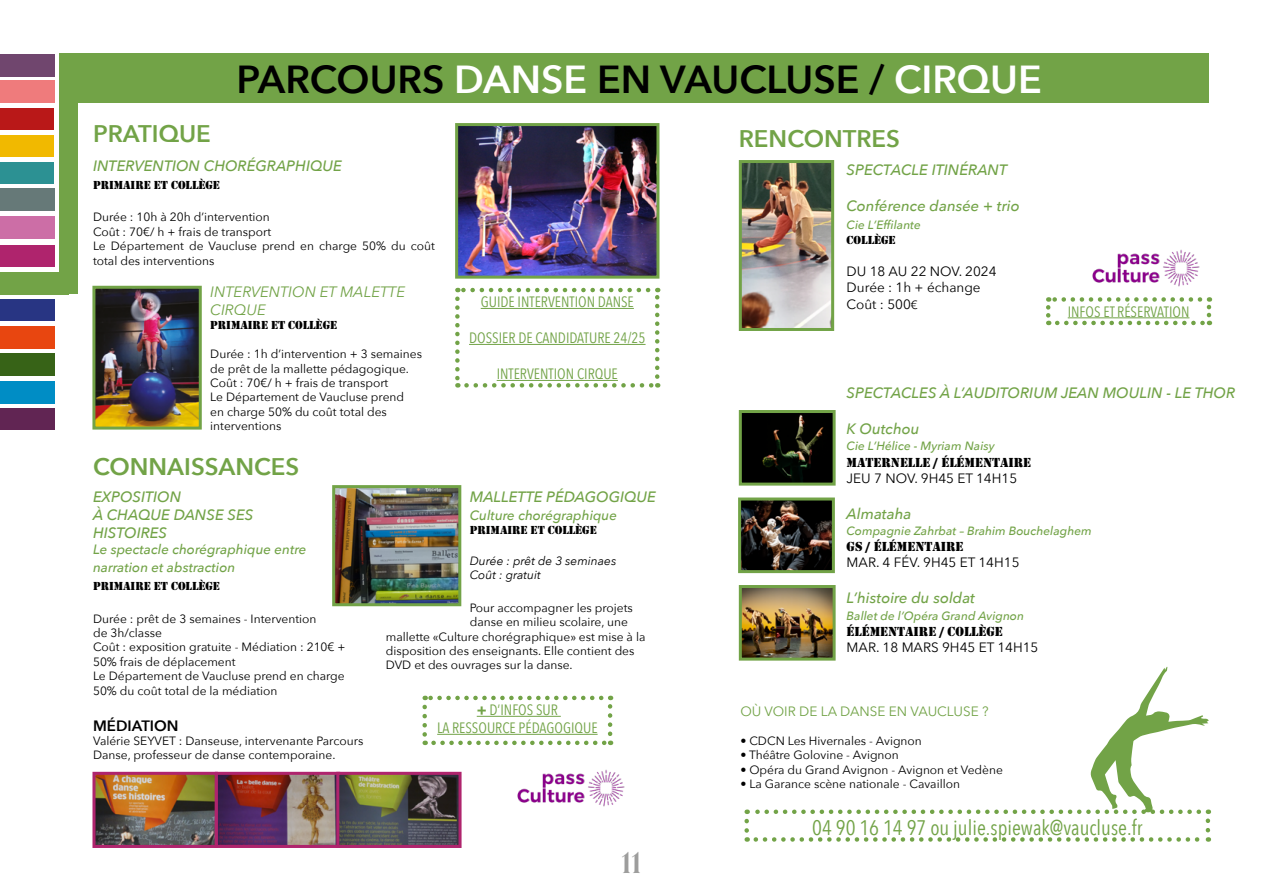
<style>
.page{position:relative;width:1263px;height:893px;background:#fff}
.page>*{position:absolute;margin:0;border:0;box-sizing:border-box;transform-origin:0 0}
.t1{font:600 39px "Avenir Next";color:#000}
.t2{font:700 28.5px "Orpheus Pro";color:#9d9d9c}
.t3{font:600 24px "Avenir Next";color:#72a347}
.t4{font:21px "Avenir Next Condensed";color:#72a347}
.t5{font:italic 500 15px/18px "Avenir Next";color:#72a347}
.t6{font:15px/18px "Avenir Next Condensed";color:#72a347;text-align:center}
.t7{font:italic 15px/18px "Avenir Next";color:#72a347}
.t8{font:600 15px "Avenir Next";color:#000}
.t9{font:13.5px/16.2px "Avenir Next";color:#000}
.t10{font:italic 500 13.5px/18px "Avenir Next";color:#72a347}
.t11{font:13.5px "Stencil";color:#000}
.t12{font:13.5px "Avenir Next";color:#72a347}
.t13{font:12px/14.4px "Avenir Next";color:#000}
.t14{font:italic 500 12px "Avenir Next";color:#72a347}
.t15{font:12px "Stencil";color:#000}
.t16{font:italic 12px/14.4px "Avenir Next";color:#000}
.s1{color:#fff}
.s2{font-weight:700}
.s3{font-size:12px}
.s4{font-family:"Avenir Next Condensed"}
</style>
<div class="page">
<svg style="left:744px;top:667px;width:466px;height:175px"></svg>
<img style="left:459px;top:127px;width:196px;height:148px">
<div style="left:455px;top:123px;width:204px;height:156px;border:3px solid #72a347"></div>
<div style="left:60px;top:57px;width:18px;height:237px;background:#72a347"></div>
<div style="left:60px;top:54px;width:1149px;height:49px;background:#72a347"></div>
<hr style="left:481px;top:308px;width:153px;height:1px;background:#72a347">
<hr style="left:469px;top:344px;width:176px;height:1px;background:#72a347">
<hr style="left:497px;top:380px;width:121px;height:1px;background:#72a347">
<svg style="left:455px;top:299px;width:5px;height:89px"></svg>
<svg style="left:466px;top:383px;width:192px;height:5px"></svg>
<svg style="left:655px;top:288px;width:4px;height:89px"></svg>
<svg style="left:457px;top:288px;width:191px;height:4px"></svg>
<img style="left:96px;top:776px;width:362px;height:68px">
<div style="left:92px;top:772px;width:126px;height:76px;border:3px solid #af246d"></div>
<div style="left:215px;top:772px;width:125px;height:76px;border:3px solid #af246d"></div>
<div style="left:336px;top:772px;width:126px;height:76px;border:3px solid #af246d"></div>
<img style="left:336px;top:489px;width:121px;height:113px">
<div style="left:332px;top:485px;width:129px;height:121px;border:3px solid #72a347"></div>
<img style="left:743px;top:164px;width:87px;height:163px">
<div style="left:739px;top:160px;width:95px;height:171px;border:3px solid #72a347"></div>
<img style="left:743px;top:414px;width:89px;height:68px">
<div style="left:739px;top:410px;width:97px;height:76px;border:3px solid #72a347"></div>
<img style="left:742px;top:501px;width:89px;height:68px">
<div style="left:738px;top:497px;width:97px;height:76px;border:3px solid #72a347"></div>
<img style="left:743px;top:589px;width:89px;height:68px">
<div style="left:739px;top:585px;width:97px;height:76px;border:3px solid #72a347"></div>
<img style="left:1092px;top:249px;width:108px;height:38px">
<img style="left:517px;top:769px;width:108px;height:38px">
<img style="left:96px;top:290px;width:102px;height:136px">
<div style="left:92px;top:286px;width:110px;height:144px;border:3px solid #72a347"></div>
<div style="left:0;top:81px;width:54px;height:22px;background:#ef7b7c"></div>
<div style="left:0;top:381px;width:54px;height:22px;background:#008dc5"></div>
<div style="left:0;top:354px;width:54px;height:22px;background:#376317"></div>
<div style="left:0;top:272px;width:69px;height:22px;background:#72a347"></div>
<div style="left:0;top:245px;width:54px;height:22px;background:#af246d"></div>
<div style="left:0;top:299px;width:54px;height:22px;background:#283583"></div>
<div style="left:0;top:54px;width:54px;height:22px;background:#70466e"></div>
<div style="left:0;top:216px;width:54px;height:22px;background:#cc6ea6"></div>
<div style="left:0;top:408px;width:54px;height:22px;background:#612553"></div>
<div style="left:0;top:189px;width:54px;height:22px;background:#667978"></div>
<div style="left:0;top:326px;width:54px;height:22px;background:#e84610"></div>
<div style="left:0;top:162px;width:54px;height:22px;background:#2c9193"></div>
<div style="left:0;top:135px;width:54px;height:22px;background:#f1b900"></div>
<div style="left:0;top:108px;width:54px;height:22px;background:#b91818"></div>
<hr style="left:477px;top:716px;width:84px;height:1px;background:#72a347">
<hr style="left:437px;top:734px;width:161px;height:1px;background:#72a347">
<svg style="left:422px;top:707px;width:5px;height:38px"></svg>
<svg style="left:433px;top:741px;width:178px;height:4px"></svg>
<svg style="left:608px;top:696px;width:4px;height:38px"></svg>
<svg style="left:425px;top:696px;width:176px;height:4px"></svg>
<svg style="left:1046px;top:297px;width:165px;height:28px"></svg>
<h1 class="t1" style="left:236px;top:46px;width:807px">PARCOURS <span class="s1">DANSE</span> EN VAUCLUSE / <span class="s1">CIRQUE</span></h1>
<h3 class="t3" style="left:93px;top:113px;width:119px">PRATIQUE</h3>
<p class="t5" style="left:93px;top:156px;width:250px">INTERVENTION CHORÉGRAPHIQUE</p>
<p class="t15" style="left:93px;top:178px;width:16px">PRIMAIRE</p>
<p class="t15" style="left:154px;top:178px;width:53px">ET COLLÈGE</p>
<p class="t13" style="left:93px;top:209px;width:343px">Durée : 10h à 20h d’intervention<br>Coût : 70€/ h + frais de transport<br>Le Département de Vaucluse prend en charge 50% du coût total des interventions</p>
<p class="t7" style="left:210px;top:282px;width:196px">INTERVENTION ET MALETTE<br>CIRQUE</p>
<p class="t15" style="left:210px;top:318px;width:16px">PRIMAIRE</p>
<p class="t15" style="left:271px;top:318px;width:53px">ET COLLÈGE</p>
<p class="t13" style="left:210px;top:346px;width:213px">Durée : 1h d’intervention + 3 semaines de prêt de la mallette pédagogique.<br>Coût : 70€/ h + frais de transport<br>Le Département de Vaucluse prend<br>en charge 50% du coût total des interventions</p>
<h3 class="t3" style="left:93px;top:446px;width:208px">CONNAISSANCES</h3>
<p class="t6" style="left:481px;top:292px;width:155px">GUIDE INTERVENTION DANSE</p>
<p class="t6" style="left:469px;top:328px;width:178px">DOSSIER DE CANDIDATURE 24/25</p>
<p class="t6" style="left:497px;top:364px;width:123px">INTERVENTION CIRQUE</p>
<p class="t5" style="left:93px;top:487px;width:162px">EXPOSITION<br>À CHAQUE DANSE SES<br>HISTOIRES</p>
<p class="t10" style="left:93px;top:540px;width:215px">Le spectacle chorégraphique entre narration et abstraction</p>
<p class="t15" style="left:93px;top:579px;width:16px">PRIMAIRE</p>
<p class="t15" style="left:154px;top:579px;width:53px">ET COLLÈGE</p>
<p class="t13" style="left:93px;top:611px;width:254px">Durée : prêt de 3 semaines - Intervention<br>de 3h/classe<br>Coût : exposition gratuite - Médiation : 210€ + 50% frais de déplacement<br>Le Département de Vaucluse prend en charge 50% du coût total de la médiation</p>
<p class="t8" style="left:93px;top:712px;width:87px">MÉDIATION</p>
<p class="t13" style="left:93px;top:733px;width:272px">Valérie SEYVET : Danseuse, intervenante Parcours<br>Danse, professeur de danse contemporaine.</p>
<p class="t5" style="left:470px;top:487px;width:188px">MALLETTE PÉDAGOGIQUE</p>
<p class="t10" style="left:470px;top:506px;width:149px">Culture chorégraphique</p>
<p class="t15" style="left:470px;top:523px;width:16px">PRIMAIRE</p>
<p class="t15" style="left:531px;top:523px;width:53px">ET COLLÈGE</p>
<p class="t16" style="left:470px;top:553px;width:148px">Durée : prêt de 3 seminaes<br>Coût : gratuit</p>
<p class="t13" style="left:470px;top:600px;width:165px">Pour accompagner les projets</p>
<p class="t13" style="left:470px;top:614px;width:160px">danse en milieu scolaire, une</p>
<p class="t13" style="left:386px;top:629px;width:261px">mallette «Culture chorégraphique» est mise à la</p>
<p class="t13" style="left:386px;top:643px;width:250px">disposition des enseignants. Elle contient des</p>
<p class="t13" style="left:386px;top:657px;width:188px">DVD et des ouvrages sur la danse.</p>
<p class="t6" style="left:437px;top:700px;width:162px"><span class="s2">+</span> D’INFOS SUR<br>LA RESSOURCE PÉDAGOGIQUE</p>
<h2 class="t2" style="left:622px;top:845px;width:21px">11</h2>
<h3 class="t3" style="left:739px;top:118px;width:163px">RENCONTRES</h3>
<p class="t5" style="left:847px;top:161px;width:162px">SPECTACLE ITINÉRANT</p>
<p class="t5" style="left:847px;top:197px;width:175px">Conférence dansée + trio</p>
<p class="t14" style="left:847px;top:215px;width:76px">Cie L’Effilante</p>
<p class="t15" style="left:847px;top:233px;width:50px">COLLÈGE</p>
<p class="t9" style="left:847px;top:263px;width:151px">DU 18 AU 22 NOV. 2024<br>Durée : 1h + échange<br>Coût : 500<span class="s3">€</span></p>
<p class="t6" style="left:1068px;top:302px;width:123px">INFOS ET RÉSERVATION</p>
<p class="t5" style="left:847px;top:383px;width:390px">SPECTACLES À L’AUDITORIUM JEAN MOULIN - LE THOR</p>
<p class="t5" style="left:847px;top:419px;width:74px">K Outchou</p>
<p class="t14" style="left:847px;top:436px;width:150px">Cie L’Hélice - Myriam Naisy</p>
<p class="t11" style="left:847px;top:454px;width:186px">MATERNELLE / ÉLÉMENTAIRE</p>
<p class="t9" style="left:847px;top:469px;width:172px">JEU 7 NOV. 9H45 ET 14H15</p>
<p class="t5" style="left:847px;top:504px;width:66px">Almataha</p>
<p class="t14" style="left:847px;top:521px;width:247px">Compagnie Zahrbat – Brahim Bouchelaghem</p>
<p class="t11" style="left:847px;top:539px;width:118px">GS / ÉLÉMENTAIRE</p>
<p class="t9" style="left:847px;top:554px;width:174px">MAR. 4 FÉV. 9H45 ET 14H15</p>
<p class="t5" style="left:847px;top:589px;width:130px">L’histoire du soldat</p>
<p class="t14" style="left:847px;top:605px;width:179px">Ballet de l’Opéra Grand Avignon</p>
<p class="t11" style="left:847px;top:623px;width:157px">ÉLÉMENTAIRE / COLLÈGE</p>
<p class="t9" style="left:847px;top:639px;width:193px">MAR. 18 MARS 9H45 ET 14H15</p>
<p class="t12" style="left:740px;top:700px;width:250px">OÙ VOIR DE LA DANSE EN VAUCLUSE ?</p>
<p class="t13" style="left:740px;top:733px;width:183px"><span class="s4">•</span> CDCN Les Hivernales - Avignon</p>
<p class="t13" style="left:740px;top:748px;width:160px"><span class="s4">•</span> Théâtre Golovine - Avignon</p>
<p class="t13" style="left:740px;top:762px;width:264px"><span class="s4">•</span> Opéra du Grand Avignon - Avignon et Vedène</p>
<p class="t13" style="left:740px;top:776px;width:221px"><span class="s4">•</span> La Garance scène nationale - Cavaillon</p>
<h3 class="t4" style="left:812px;top:810px;width:332px">04 90 16 14 97 ou julie.spiewak@vaucluse.fr</h3>
</div>
